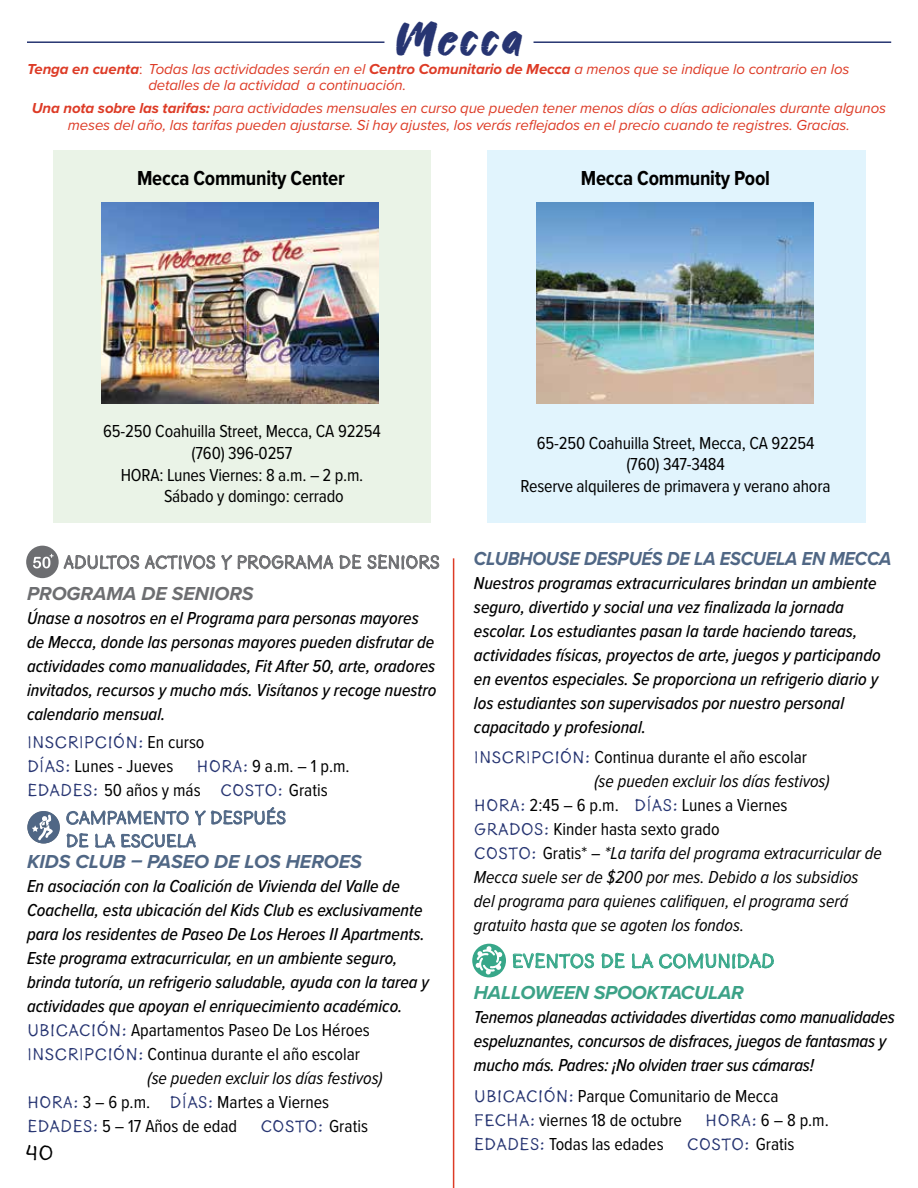
<style>
.page{position:relative;width:918px;height:1188px;background:#fff}
.page>*{position:absolute;margin:0;border:0;box-sizing:border-box;transform-origin:0 0}
.t1{font:46.5px "Fonters";letter-spacing:.07em;color:#273572}
.t2{font:22.5px "Goodlife Sans";color:#000}
.t3{font:700 21px "Proxima Nova Cond";letter-spacing:-.01em;color:#000}
.t4{font:20.55px "Goodlife Sans";letter-spacing:-.035em;color:#37a789}
.t5{font:italic 700 19.5px "Proxima Nova";letter-spacing:-.01em;color:#506785;scale:.92 1}
.t6{font:italic 700 19.5px "Proxima Nova";letter-spacing:-.01em;color:#506785}
.t7{font:italic 700 19.5px "Proxima Nova";letter-spacing:-.01em;color:#3ca287}
.t8{font:italic 700 19.5px "Proxima Nova";color:#6d6e71}
.t9{font:19.35px "Goodlife Sans";letter-spacing:-.035em;color:#6d6e71}
.t10{font:19.2px/23.1px "Goodlife Sans";letter-spacing:-.035em;color:#506785}
.t11{font:italic 500 18px/24px "Proxima Nova Cond";color:#000}
.t12{font:18px/24px "Proxima Nova Cond";color:#000}
.t13{font:italic 18px "Proxima Nova Cond";color:#000}
.t14{font:18px "Goodlife Sans";color:#273572}
.t15{font:italic 15px/16.5px "Proxima Nova";letter-spacing:-.005em;color:#dd3b26}
.s1{font-weight:700}
.s2{font-family:"Proxima Nova Cond";font-style:normal}
.s3{font-family:"Proxima Nova Cond";color:#000}
.s4{font-family:"Goodlife Sans";color:#273572}
.s5{font-family:"Goodlife Sans";font-style:normal;color:#273572}
.s6{font-style:normal}
</style>
<div class="page">
<hr style="left:453px;top:558px;width:1px;height:630px;background:#dd3b26">
<div style="left:53px;top:150px;width:378px;height:373px;background:#eaf3e7"></div>
<div style="left:488px;top:150px;width:378px;height:373px;background:#e1f4fd"></div>
<img style="left:537px;top:203px;width:276px;height:201px">
<img style="left:102px;top:203px;width:277px;height:201px">
<hr style="left:534px;top:41px;width:357px;height:2px;background:#273572">
<hr style="left:27px;top:41px;width:357px;height:2px;background:#273572">
<div style="left:26px;top:546px;width:33px;height:32px;background:#6d6e71;border-radius:50%"></div>
<svg style="left:33px;top:554px;width:21px;height:14px"></svg>
<div style="left:27px;top:811px;width:33px;height:33px;background:#506785;border-radius:50%"></div>
<svg style="left:32px;top:815px;width:23px;height:25px"></svg>
<div style="left:472px;top:944px;width:34px;height:33px;background:#37a789;border-radius:50%"></div>
<svg style="left:475px;top:946px;width:27px;height:29px"></svg>
<h1 class="t1" style="left:397px;top:11px;width:127px">Mecca</h1>
<p class="t15" style="left:148px;top:60px;width:703px;text-indent:-121px"><span class="s1">Tenga en cuenta</span><span class="s2">:</span> Todas las actividades serán en el <span class="s1">Centro Comunitario de Mecca</span> a menos que se indique lo contrario en los detalles de la actividad a continuación.</p>
<p class="t15" style="left:32px;top:99px;width:856px;text-align:center"><span class="s1">Una nota sobre las tarifas:</span> para actividades mensuales en curso que pueden tener menos días o días adicionales durante algunos meses del año, las tarifas pueden ajustarse. Si hay ajustes, los verás reflejados en el precio cuando te registres. Gracias.</p>
<p class="t3" style="left:137px;top:162px;width:209px">Mecca Community Center</p>
<p class="t3" style="left:581px;top:163px;width:191px">Mecca Community Pool</p>
<p class="t12" style="left:103px;top:419px;width:279px">65-250 Coahuilla Street, Mecca, CA 92254</p>
<p class="t12" style="left:192px;top:440px;width:102px">(760) 396-0257</p>
<p class="t12" style="left:121px;top:462px;width:244px">HORA: Lunes Viernes: 8 a.m. – 2 p.m.</p>
<p class="t12" style="left:164px;top:484px;width:181px">Sábado y domingo: cerrado</p>
<p class="t9" style="left:63px;top:552px;width:378px">ADULTOS ACTIVOS Y PROGRAMA DE SENIORS</p>
<p class="t8" style="left:27px;top:579px;width:228px">PROGRAMA DE SENIORS</p>
<p class="t11" style="left:27px;top:605px;width:411px">Únase a nosotros en el Programa para personas mayores de Mecca, donde las personas mayores pueden disfrutar de actividades como manualidades, Fit After 50, arte, oradores invitados, recursos y mucho más. Visítanos y recoge nuestro calendario mensual.</p>
<p class="t14" style="left:27px;top:732px;width:179px">INSCRIPCIÓN: <span class="s3">En curso</span></p>
<p class="t12" style="left:27px;top:753px;width:148px"><span class="s4">DÍAS:</span> Lunes - Jueves</p>
<p class="t12" style="left:27px;top:753px;width:324px;text-indent:170px"><span class="s4">HORA:</span> 9 a.m. – 1 p.m.<br><span class="s4">EDADES:</span> 50 años y más <span class="s4">COSTO:</span> Gratis</p>
<p class="t10" style="left:66px;top:807px;width:222px">CAMPAMENTO Y DESPUÉS<br>DE LA ESCUELA</p>
<p class="t6" style="left:27px;top:847px;width:336px">KIDS CLUB – PASEO DE LOS HEROES</p>
<p class="t11" style="left:27px;top:873px;width:374px">En asociación con la Coalición de Vivienda del Valle de</p>
<p class="t11" style="left:27px;top:897px;width:397px">Coachella, esta ubicación del Kids Club es exclusivamente</p>
<p class="t11" style="left:27px;top:921px;width:399px">para los residentes de Paseo De Los Heroes II Apartments.</p>
<p class="t11" style="left:27px;top:945px;width:372px">Este programa extracurricular, en un ambiente seguro,</p>
<p class="t11" style="left:27px;top:969px;width:404px">brinda tutoría, un refrigerio saludable, ayuda con la tarea y</p>
<p class="t11" style="left:27px;top:993px;width:377px">actividades que apoyan el enriquecimiento académico.</p>
<p class="t12" style="left:27px;top:1017px;width:344px"><span class="s4">UBICACIÓN:</span> Apartamentos Paseo De Los Héroes</p>
<p class="t12" style="left:27px;top:1041px;width:335px"><span class="s4">INSCRIPCIÓN:</span> Continua durante el año escolar</p>
<p class="t13" style="left:148px;top:1065px;width:237px">(se pueden excluir los días festivos)</p>
<p class="t12" style="left:27px;top:1089px;width:304px"><span class="s4">HORA:</span> 3 – 6 p.m. <span class="s4">DÍAS:</span> Martes a Viernes</p>
<p class="t12" style="left:27px;top:1113px;width:212px"><span class="s4">EDADES:</span> 5 – 17 Años de edad</p>
<p class="t14" style="left:260px;top:1116px;width:109px">COSTO: <span class="s3">Gratis</span></p>
<p class="t2" style="left:25px;top:1140px;width:30px">40</p>
<p class="t12" style="left:521px;top:431px;width:311px;line-height:21.6px;text-align:center">65-250 Coahuilla Street, Mecca, CA 92254 (760) 347-3484<br>Reserve alquileres de primavera y verano ahora</p>
<p class="t5" style="left:474px;top:544px;width:455px">CLUBHOUSE DESPUÉS DE LA ESCUELA EN MECCA</p>
<p class="t11" style="left:474px;top:570px;width:408px">Nuestros programas extracurriculares brindan un ambiente seguro, divertido y social una vez finalizada la jornada escolar. Los estudiantes pasan la tarde haciendo tareas, actividades físicas, proyectos de arte, juegos y participando en eventos especiales. Se proporciona un refrigerio diario y los estudiantes son supervisados por nuestro personal capacitado y profesional.</p>
<p class="t12" style="left:474px;top:745px;width:335px"><span class="s4">INSCRIPCIÓN:</span> Continua durante el año escolar</p>
<p class="t13" style="left:595px;top:768px;width:237px">(se pueden excluir los días festivos)</p>
<p class="t12" style="left:474px;top:793px;width:315px"><span class="s4">HORA:</span> 2:45 – 6 p.m. <span class="s4">DÍAS:</span> Lunes a Viernes</p>
<p class="t12" style="left:474px;top:817px;width:247px"><span class="s4">GRADOS:</span> Kinder hasta sexto grado</p>
<p class="t13" style="left:474px;top:840px;width:409px"><span class="s5">COSTO:</span> <span class="s6">Gratis* –</span> *La tarifa del programa extracurricular de</p>
<p class="t13" style="left:474px;top:864px;width:386px">Mecca suele ser de $200 por mes. Debido a los subsidios</p>
<p class="t13" style="left:474px;top:888px;width:376px">del programa para quienes califiquen, el programa será</p>
<p class="t13" style="left:474px;top:912px;width:272px">gratuito hasta que se agoten los fondos.</p>
<p class="t4" style="left:511px;top:950px;width:265px">EVENTOS DE LA COMUNIDAD</p>
<p class="t7" style="left:474px;top:978px;width:271px">HALLOWEEN SPOOKTACULAR</p>
<p class="t11" style="left:474px;top:1005px;width:423px">Tenemos planeadas actividades divertidas como manualidades espeluznantes, concursos de disfraces, juegos de fantasmas y mucho más. Padres: ¡No olviden traer sus cámaras!</p>
<p class="t12" style="left:474px;top:1083px;width:306px"><span class="s4">UBICACIÓN:</span> Parque Comunitario de Mecca<br><span class="s4">FECHA:</span> viernes 18 de octubre</p>
<p class="t12" style="left:705px;top:1107px;width:125px"><span class="s4">HORA:</span> 6 – 8 p.m.</p>
<p class="t12" style="left:474px;top:1131px;width:191px"><span class="s4">EDADES:</span> Todas las edades</p>
<p class="t14" style="left:687px;top:1134px;width:109px">COSTO: <span class="s3">Gratis</span></p>
</div>
